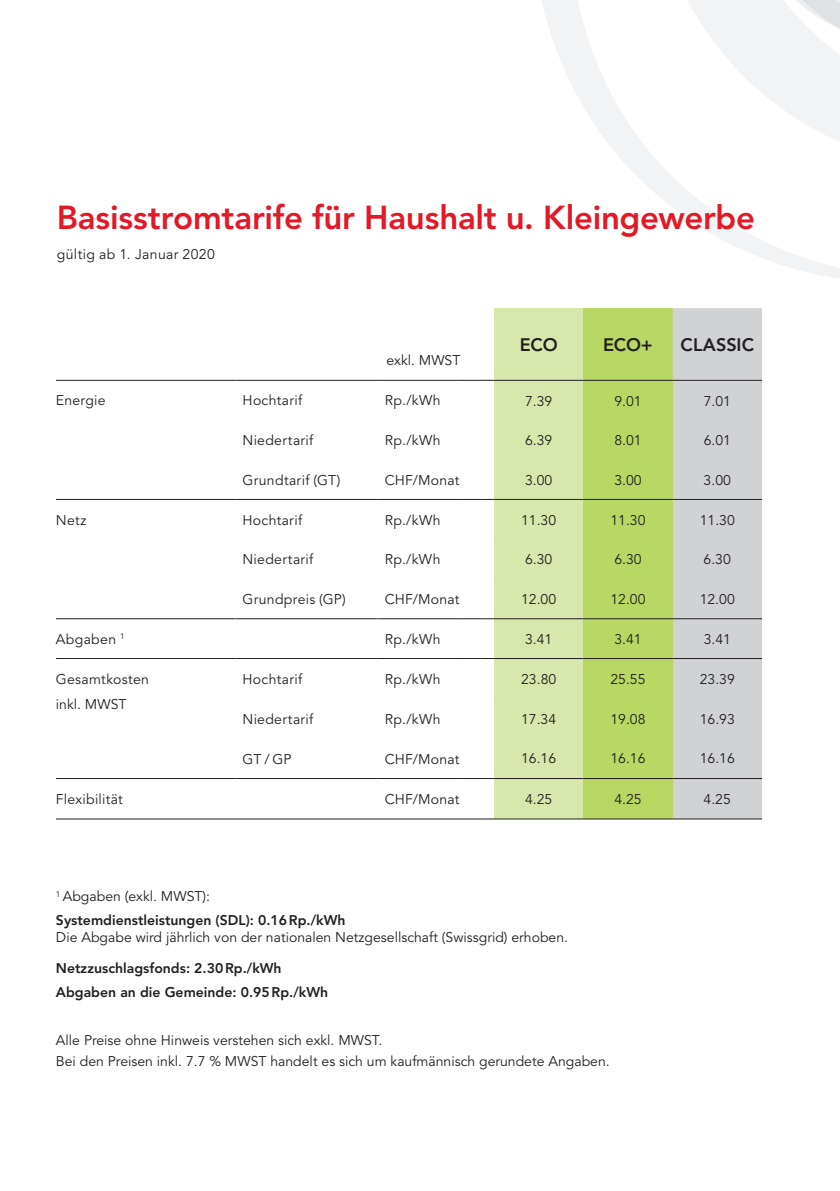
<style>
.page{position:relative;width:840px;height:1191px;background:#fff}
.page>*{position:absolute;margin:0;border:0;box-sizing:border-box;transform-origin:0 0}
.t1{font:800 33px "Avenir LT";letter-spacing:-.01em;color:#e21926}
.t2{font:800 18px "Avenir LT";letter-spacing:-.005em;color:#231f20}
.t3{font:14px/21px "Avenir LT";color:#231f20}
.t4{font:800 14px/24px "Avenir LT";color:#231f20}
.t5{font:14px "Avenir LT";letter-spacing:.02em;color:#231f20}
.t6{font:14px "Avenir LT";letter-spacing:.025em;color:#231f20}
.s1{font-weight:400}
</style>
<div class="page">
<svg style="left:542px;top:0;width:297px;height:278px"></svg>
<svg style="left:645px;top:0;width:194px;height:169px"></svg>
<div style="left:494px;top:308px;width:89px;height:72px;background:#d8e7ab"></div>
<div style="left:583px;top:308px;width:89px;height:72px;background:#b9d763"></div>
<div style="left:672px;top:308px;width:89px;height:510px;background:#d1d2d4"></div>
<div style="left:494px;top:380px;width:89px;height:40px;background:#d8e7ab"></div>
<div style="left:583px;top:380px;width:89px;height:40px;background:#b9d763"></div>
<div style="left:494px;top:420px;width:89px;height:40px;background:#d8e7ab"></div>
<div style="left:583px;top:420px;width:89px;height:40px;background:#b9d763"></div>
<div style="left:494px;top:460px;width:89px;height:39px;background:#d8e7ab"></div>
<div style="left:583px;top:460px;width:89px;height:39px;background:#b9d763"></div>
<div style="left:494px;top:499px;width:89px;height:40px;background:#d8e7ab"></div>
<div style="left:583px;top:499px;width:89px;height:40px;background:#b9d763"></div>
<div style="left:494px;top:539px;width:89px;height:40px;background:#d8e7ab"></div>
<div style="left:583px;top:539px;width:89px;height:40px;background:#b9d763"></div>
<div style="left:494px;top:579px;width:89px;height:40px;background:#d8e7ab"></div>
<div style="left:583px;top:579px;width:89px;height:40px;background:#b9d763"></div>
<div style="left:494px;top:619px;width:89px;height:39px;background:#d8e7ab"></div>
<div style="left:583px;top:619px;width:89px;height:39px;background:#b9d763"></div>
<div style="left:494px;top:658px;width:89px;height:40px;background:#d8e7ab"></div>
<div style="left:583px;top:658px;width:89px;height:40px;background:#b9d763"></div>
<div style="left:494px;top:698px;width:89px;height:40px;background:#d8e7ab"></div>
<div style="left:583px;top:698px;width:89px;height:40px;background:#b9d763"></div>
<div style="left:494px;top:738px;width:89px;height:40px;background:#d8e7ab"></div>
<div style="left:583px;top:738px;width:89px;height:40px;background:#b9d763"></div>
<div style="left:494px;top:778px;width:89px;height:41px;background:#d8e7ab"></div>
<div style="left:583px;top:778px;width:89px;height:41px;background:#b9d763"></div>
<hr style="left:56px;top:618px;width:179px;height:1px;background:#231f20">
<hr style="left:235px;top:618px;width:142px;height:1px;background:#231f20">
<hr style="left:377px;top:618px;width:80px;height:1px;background:#231f20">
<svg style="left:457px;top:618px;width:37px;height:1px"></svg>
<hr style="left:494px;top:618px;width:89px;height:1px;background:#231f20">
<hr style="left:583px;top:618px;width:89px;height:1px;background:#231f20">
<hr style="left:672px;top:618px;width:89px;height:1px;background:#231f20">
<hr style="left:56px;top:499px;width:179px;height:1px;background:#231f20">
<hr style="left:235px;top:499px;width:142px;height:1px;background:#231f20">
<hr style="left:377px;top:499px;width:80px;height:1px;background:#231f20">
<svg style="left:457px;top:499px;width:37px;height:1px"></svg>
<hr style="left:494px;top:499px;width:89px;height:1px;background:#231f20">
<hr style="left:583px;top:499px;width:89px;height:1px;background:#231f20">
<hr style="left:672px;top:499px;width:89px;height:1px;background:#231f20">
<hr style="left:56px;top:380px;width:179px;height:1px;background:#231f20">
<hr style="left:235px;top:380px;width:142px;height:1px;background:#231f20">
<hr style="left:377px;top:380px;width:80px;height:1px;background:#231f20">
<svg style="left:457px;top:380px;width:37px;height:1px"></svg>
<hr style="left:494px;top:380px;width:89px;height:1px;background:#231f20">
<hr style="left:583px;top:380px;width:89px;height:1px;background:#231f20">
<hr style="left:672px;top:380px;width:89px;height:1px;background:#231f20">
<hr style="left:56px;top:658px;width:179px;height:1px;background:#231f20">
<hr style="left:235px;top:658px;width:142px;height:1px;background:#231f20">
<hr style="left:377px;top:658px;width:80px;height:1px;background:#231f20">
<svg style="left:457px;top:658px;width:37px;height:1px"></svg>
<hr style="left:494px;top:658px;width:89px;height:1px;background:#231f20">
<hr style="left:583px;top:658px;width:89px;height:1px;background:#231f20">
<hr style="left:672px;top:658px;width:89px;height:1px;background:#231f20">
<hr style="left:56px;top:778px;width:179px;height:1px;background:#231f20">
<hr style="left:235px;top:778px;width:142px;height:1px;background:#231f20">
<hr style="left:377px;top:778px;width:80px;height:1px;background:#231f20">
<svg style="left:457px;top:778px;width:37px;height:1px"></svg>
<hr style="left:494px;top:778px;width:89px;height:1px;background:#231f20">
<hr style="left:583px;top:778px;width:89px;height:1px;background:#231f20">
<hr style="left:672px;top:778px;width:89px;height:1px;background:#231f20">
<hr style="left:56px;top:818px;width:179px;height:1px;background:#231f20">
<hr style="left:235px;top:818px;width:142px;height:1px;background:#231f20">
<hr style="left:377px;top:818px;width:80px;height:1px;background:#231f20">
<svg style="left:457px;top:818px;width:37px;height:1px"></svg>
<hr style="left:494px;top:818px;width:89px;height:1px;background:#231f20">
<hr style="left:583px;top:818px;width:89px;height:1px;background:#231f20">
<hr style="left:672px;top:818px;width:89px;height:1px;background:#231f20">
<h1 class="t1" style="left:57px;top:198px;width:699px">Basisstromtarife für Haushalt u. Kleingewerbe</h1>
<p class="t6" style="left:57px;top:246px;width:159px">gültig ab 1. Januar 2020</p>
<p class="t3" style="left:386px;top:350px;width:75px">exkl. MWST</p>
<p class="t2" style="left:519px;top:334px;width:39px">ECO</p>
<p class="t2" style="left:602px;top:334px;width:51px">ECO+</p>
<p class="t2" style="left:680px;top:334px;width:75px">CLASSIC</p>
<p class="t3" style="left:56px;top:390px;width:51px">Energie</p>
<p class="t5" style="left:242px;top:392px;width:61px">Hochtarif</p>
<p class="t3" style="left:385px;top:390px;width:57px">Rp./kWh</p>
<p class="t3" style="left:525px;top:391px;width:29px">7.39</p>
<p class="t3" style="left:614px;top:391px;width:29px">9.01</p>
<p class="t3" style="left:703px;top:391px;width:29px">7.01</p>
<p class="t5" style="left:242px;top:432px;width:72px">Niedertarif</p>
<p class="t3" style="left:385px;top:430px;width:57px">Rp./kWh</p>
<p class="t3" style="left:524px;top:430px;width:29px">6.39</p>
<p class="t3" style="left:614px;top:430px;width:29px">8.01</p>
<p class="t3" style="left:703px;top:430px;width:29px">6.01</p>
<p class="t5" style="left:242px;top:472px;width:99px">Grundtarif (GT)</p>
<p class="t3" style="left:385px;top:470px;width:76px">CHF/Monat</p>
<p class="t3" style="left:524px;top:470px;width:29px">3.00</p>
<p class="t3" style="left:614px;top:470px;width:29px">3.00</p>
<p class="t3" style="left:703px;top:470px;width:29px">3.00</p>
<p class="t3" style="left:56px;top:510px;width:32px">Netz</p>
<p class="t5" style="left:242px;top:512px;width:61px">Hochtarif</p>
<p class="t3" style="left:384px;top:510px;width:57px">Rp./kWh</p>
<p class="t3" style="left:521px;top:510px;width:37px">11.30</p>
<p class="t3" style="left:610px;top:510px;width:37px">11.30</p>
<p class="t3" style="left:699px;top:510px;width:37px">11.30</p>
<p class="t5" style="left:242px;top:551px;width:72px">Niedertarif</p>
<p class="t3" style="left:384px;top:549px;width:57px">Rp./kWh</p>
<p class="t3" style="left:524px;top:549px;width:29px">6.30</p>
<p class="t3" style="left:614px;top:549px;width:29px">6.30</p>
<p class="t3" style="left:703px;top:549px;width:29px">6.30</p>
<p class="t5" style="left:242px;top:591px;width:105px">Grundpreis (GP)</p>
<p class="t3" style="left:384px;top:589px;width:76px">CHF/Monat</p>
<p class="t3" style="left:521px;top:589px;width:37px">12.00</p>
<p class="t3" style="left:610px;top:589px;width:37px">12.00</p>
<p class="t3" style="left:699px;top:589px;width:37px">12.00</p>
<p class="t6" style="left:56px;top:631px;width:70px">Abgaben <sup>1</sup></p>
<p class="t3" style="left:385px;top:629px;width:57px">Rp./kWh</p>
<p class="t3" style="left:525px;top:629px;width:29px">3.41</p>
<p class="t3" style="left:614px;top:629px;width:29px">3.41</p>
<p class="t3" style="left:703px;top:629px;width:29px">3.41</p>
<p class="t5" style="left:56px;top:671px;width:94px">Gesamtkosten</p>
<p class="t5" style="left:242px;top:671px;width:61px">Hochtarif</p>
<p class="t3" style="left:385px;top:669px;width:57px">Rp./kWh</p>
<p class="t3" style="left:521px;top:669px;width:37px">23.80</p>
<p class="t3" style="left:610px;top:669px;width:37px">25.55</p>
<p class="t3" style="left:699px;top:669px;width:37px">23.39</p>
<p class="t5" style="left:242px;top:710px;width:72px">Niedertarif</p>
<p class="t3" style="left:385px;top:708px;width:57px">Rp./kWh</p>
<p class="t3" style="left:521px;top:708px;width:37px">17.34</p>
<p class="t3" style="left:610px;top:708px;width:37px">19.08</p>
<p class="t3" style="left:699px;top:708px;width:37px">16.93</p>
<p class="t3" style="left:242px;top:748px;width:50px">GT / GP</p>
<p class="t3" style="left:385px;top:748px;width:76px">CHF/Monat</p>
<p class="t3" style="left:521px;top:748px;width:37px">16.16</p>
<p class="t3" style="left:610px;top:748px;width:37px">16.16</p>
<p class="t3" style="left:699px;top:748px;width:37px">16.16</p>
<p class="t3" style="left:56px;top:789px;width:68px">Flexibilität</p>
<p class="t3" style="left:384px;top:789px;width:76px">CHF/Monat</p>
<p class="t3" style="left:524px;top:789px;width:29px">4.25</p>
<p class="t3" style="left:614px;top:789px;width:29px">4.25</p>
<p class="t3" style="left:703px;top:789px;width:29px">4.25</p>
<p class="t3" style="left:56px;top:694px;width:72px">inkl. MWST</p>
<p class="t4" style="left:56px;top:884px;width:291px"><sup>1</sup> <span class="s1">Abgaben (exkl. MWST):<br></span>Systemdienstleistungen (SDL): 0.16Rp./kWh</p>
<p class="t3" style="left:56px;top:927px;width:513px">Die Abgabe wird jährlich von der nationalen Netzgesellschaft (Swissgrid) erhoben.</p>
<p class="t4" style="left:56px;top:956px;width:273px">Netzzuschlagsfonds: 2.30Rp./kWh<br>Abgaben an die Gemeinde: 0.95Rp./kWh</p>
<p class="t3" style="left:56px;top:1030px;width:555px">Alle Preise ohne Hinweis verstehen sich exkl. MWST.<br>Bei den Preisen inkl. 7.7 % MWST handelt es sich um kaufmännisch gerundete Angaben.</p>
</div>
